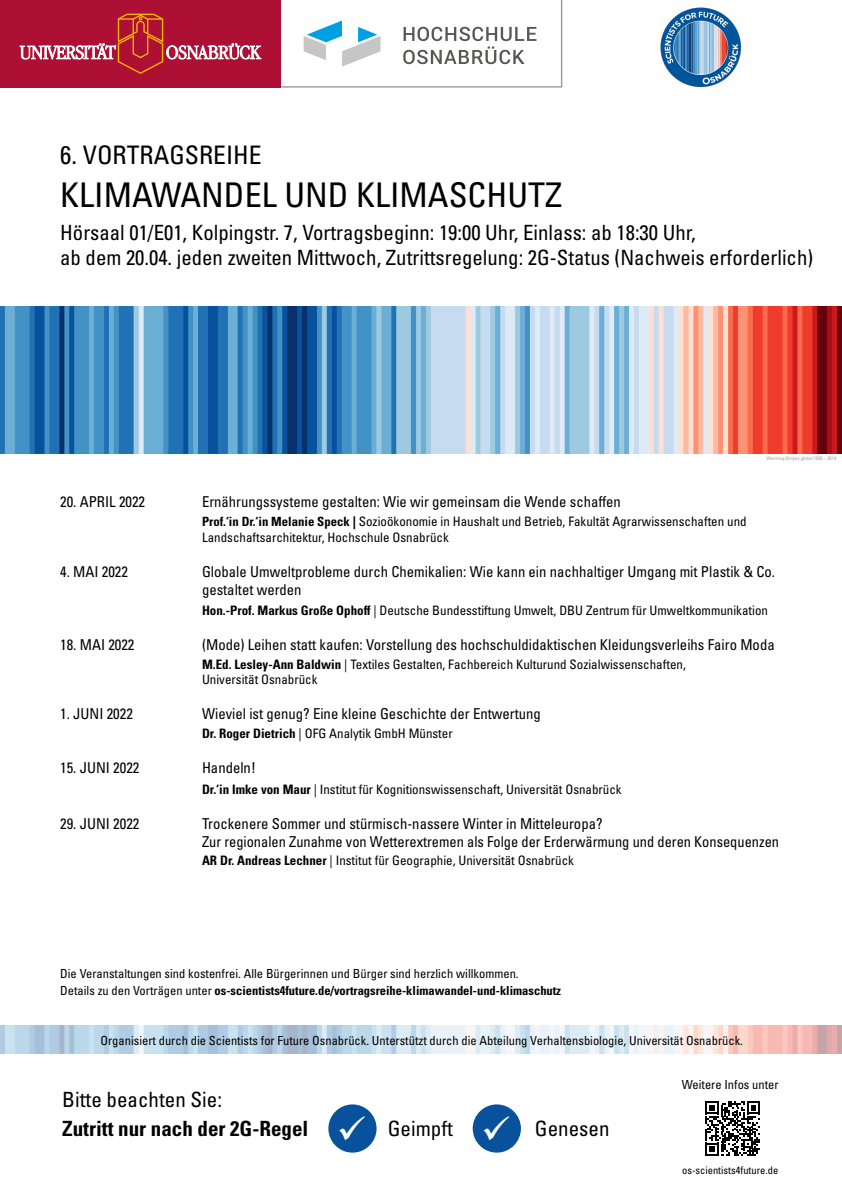
<style>
.page{position:relative;width:842px;height:1191px;background:#fff}
.page>*{position:absolute;margin:0;border:0;box-sizing:border-box;transform-origin:0 0}
.t1{font:condensed 34px "Univers LT Std";color:#000}
.t2{font:condensed 25.5px "Univers LT Std";color:#000}
.t3{font:condensed 21px/25.2px "Univers LT Std";color:#000}
.t4{font:700 condensed 21px "Univers LT Std";color:#000}
.t5{font:condensed 15px/18px "Univers LT Pro";color:#000}
.t6{font:condensed 15px "Univers LT Std";color:#000}
.t7{font:condensed 13px/15.6px "Univers LT Pro";color:#000}
.t8{font:condensed 13px/15.6px "Univers LT Std";color:#000}
.t9{font:condensed 12.5px "Univers LT Std";color:#000}
.t10{font:700 condensed 12.5px "Univers LT Pro";color:#000}
.t11{font:condensed 10.5px "Univers LT Std";color:#000}
.t12{font:condensed 5px "Univers LT Std";color:#9d9d9c}
.s1{font-family:"Univers LT Pro";font-weight:700;font-size:12.8px}
.s2{font-family:"Univers LT Pro";font-weight:700}
.s3{font-weight:700}
.s4{font-family:"Univers LT Std";font-weight:400}
</style>
<div class="page">
<img style="left:0;top:306px;width:842px;height:148px">
<img style="left:1px;top:1026px;width:841px;height:28px">
<img style="left:660px;top:7px;width:81px;height:81px">
<svg style="left:281px;top:0;width:281px;height:88px"></svg>
<div style="left:0;top:0;width:281px;height:88px;background:#ad1034"></div>
<svg style="left:20px;top:14px;width:241px;height:60px"></svg>
<svg style="left:705px;top:1101px;width:55px;height:54px"></svg>
<svg style="left:0;top:1026px;width:1px;height:28px"></svg>
<div style="left:328px;top:1104px;width:49px;height:48px;background:#08519c;border-radius:50%"></div>
<div style="left:473px;top:1104px;width:48px;height:48px;background:#08519c;border-radius:50%"></div>
<h2 class="t2" style="left:60px;top:138px;width:203px">6. VORTRAGSREIHE</h2>
<h1 class="t1" style="left:60px;top:173px;width:503px">KLIMAWANDEL UND KLIMASCHUTZ</h1>
<h3 class="t3" style="left:60px;top:220px;width:754px">Hörsaal 01/E01, Kolpingstr. 7, Vortragsbeginn: 19:00 Uhr, Einlass: ab 18:30 Uhr,<br>ab dem 20.04. jeden zweiten Mittwoch, Zutrittsregelung: 2G-Status (Nachweis erforderlich)</h3>
<p class="t12" style="left:766px;top:454px;width:71px">Warming Stripes global 1850 – 2019</p>
<p class="t5" style="left:60px;top:493px;width:86px">20. APRIL 2022</p>
<p class="t5" style="left:202px;top:493px;width:420px">Ernährungssysteme gestalten: Wie wir gemeinsam die Wende schaffen</p>
<p class="t8" style="left:202px;top:513px;width:546px"><span class="s1">Prof.‘in Dr.‘in Melanie Speck</span> <span class="s2">|</span> Sozioökonomie in Haushalt und Betrieb, Fakultät Agrarwissenschaften und<br>Landschaftsarchitektur, Hochschule Osnabrück</p>
<p class="t5" style="left:60px;top:562px;width:69px">4. MAI 2022</p>
<p class="t5" style="left:202px;top:562px;width:575px">Globale Umweltprobleme durch Chemikalien: Wie kann ein nachhaltiger Umgang mit Plastik &amp; Co. gestaltet werden</p>
<p class="t7" style="left:202px;top:602px;width:567px"><span class="s3">Hon.-Prof. Markus Große Ophoff</span> | Deutsche Bundesstiftung Umwelt, DBU Zentrum für Umweltkommunikation</p>
<p class="t6" style="left:60px;top:635px;width:76px">18. MAI 2022</p>
<p class="t5" style="left:202px;top:635px;width:574px">(Mode) Leihen statt kaufen: Vorstellung des hochschuldidaktischen Kleidungsverleihs Fairo Moda</p>
<p class="t7" style="left:202px;top:656px;width:485px"><span class="s3">M.Ed. Lesley-Ann Baldwin</span> | Textiles Gestalten, Fachbereich Kulturund Sozialwissenschaften,<br>Universität Osnabrück</p>
<p class="t6" style="left:60px;top:704px;width:74px">1. JUNI 2022</p>
<p class="t5" style="left:202px;top:705px;width:340px">Wieviel ist genug? Eine kleine Geschichte der Entwertung</p>
<p class="t7" style="left:202px;top:725px;width:252px"><span class="s3">Dr. Roger Dietrich</span> | OFG Analytik GmbH Münster</p>
<p class="t6" style="left:60px;top:758px;width:81px">15. JUNI 2022</p>
<p class="t5" style="left:202px;top:758px;width:55px">Handeln!</p>
<p class="t7" style="left:202px;top:781px;width:421px"><span class="s3">Dr.‘in Imke von Maur</span> | Institut für Kognitionswissenschaft, Universität Osnabrück</p>
<p class="t6" style="left:60px;top:813px;width:81px">29. JUNI 2022</p>
<p class="t5" style="left:202px;top:814px;width:579px">Trockenere Sommer und stürmisch-nassere Winter in Mitteleuropa?<br>Zur regionalen Zunahme von Wetterextremen als Folge der Erderwärmung und deren Konsequenzen</p>
<p class="t7" style="left:202px;top:852px;width:374px"><span class="s3">AR Dr. Andreas Lechner</span> | Institut für Geographie, Universität Osnabrück</p>
<p class="t9" style="left:60px;top:966px;width:460px">Die Veranstaltungen sind kostenfrei. Alle Bürgerinnen und Bürger sind herzlich willkommen.</p>
<p class="t10" style="left:60px;top:983px;width:502px"><span class="s4">Details zu den Vorträgen unter</span> os-scientists4future.de/vortragsreihe-klimawandel-und-klimaschutz</p>
<p class="t9" style="left:100px;top:1032px;width:644px">Organisiert durch die Scientists for Future Osnabrück. Unterstützt durch die Abteilung Verhaltensbiologie, Universität Osnabrück.</p>
<h3 class="t3" style="left:62px;top:1086px;width:161px">Bitte beachten Sie:</h3>
<h3 class="t4" style="left:62px;top:1115px;width:248px">Zutritt nur nach der 2G-Regel</h3>
<h3 class="t3" style="left:388px;top:1115px;width:67px">Geimpft</h3>
<h3 class="t3" style="left:535px;top:1115px;width:76px">Genesen</h3>
<p class="t9" style="left:682px;top:1076px;width:98px">Weitere Infos unter</p>
<p class="t11" style="left:682px;top:1164px;width:98px">os-scientists4future.de</p>
</div>
